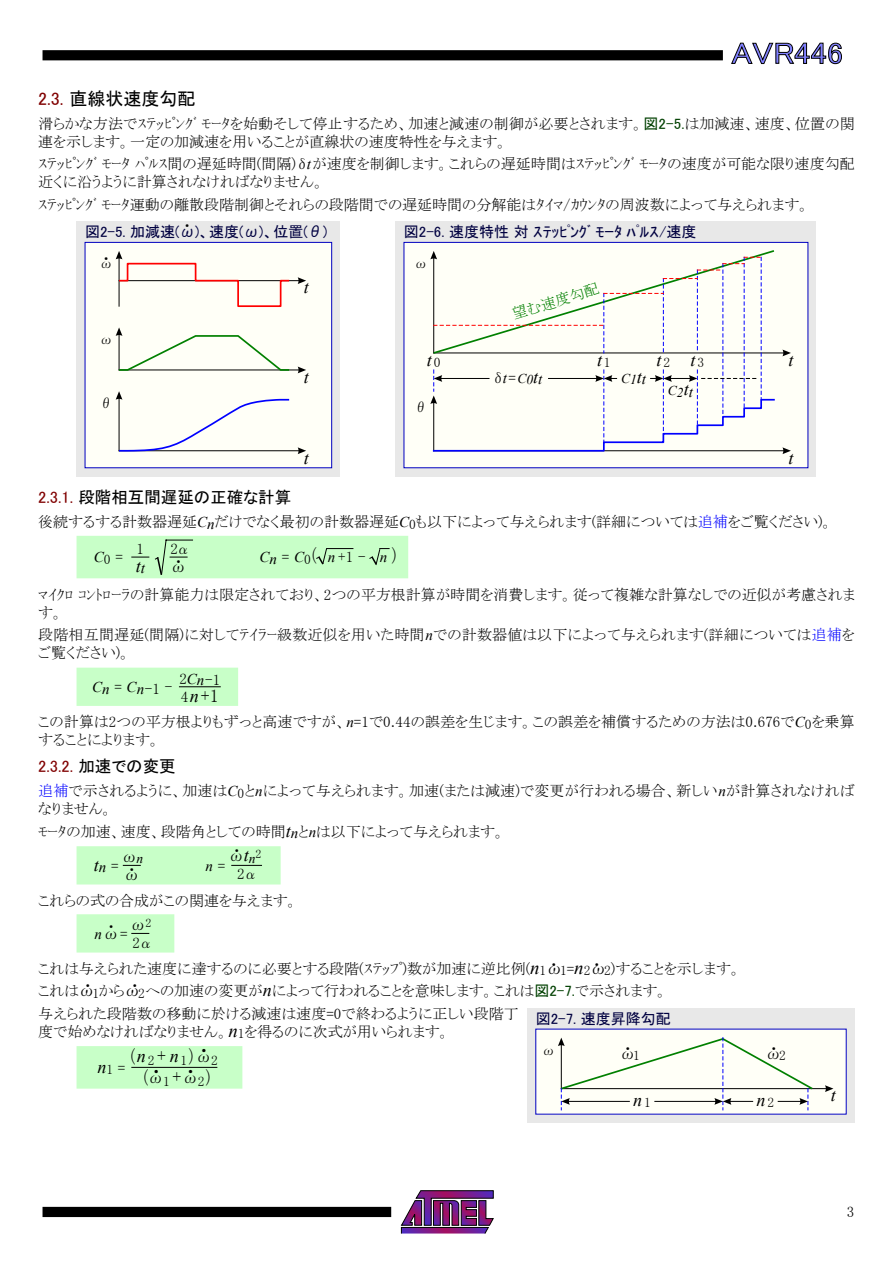
<style>
.page{position:relative;width:893px;height:1263px;background:#fff}
.page>*{position:absolute;margin:0;border:0;box-sizing:border-box;transform-origin:0 0}
.t1{font:30px "MS P Gothic";color:#8080ff;scale:1.1 1}
.t2{font:18px/18px "MS P Mincho";color:#000}
.t3{font:italic 18px "Times New Roman";color:#000}
.t4{font:18px "MS P Gothic";color:#000}
.t5{font:16.5px "MS P Gothic";color:#000}
.t6{font:16.5px "MS P Gothic";color:#800000}
.t7{font:15px/18px "MS P Mincho";letter-spacing:.005em;color:#000}
.t8{font:15px "MS P Gothic";color:#000040}
.t9{font:italic 15px "Times New Roman";color:#000}
.t10{font:15px "MS P Mincho";color:#008000}
.t11{font:13.5px "MS P Mincho";color:#000}
.t12{font:italic 13.5px "Times New Roman";color:#000}
.s1{color:#800000}
.s2{font-family:"MS P Gothic";color:#004000}
.s3{font-family:"Times New Roman";font-style:italic}
.s4{font-family:"Times New Roman";font-style:italic;font-size:13.5px}
.s5{font-family:"Times New Roman";font-style:italic;font-size:18px}
.s6{font-size:18px}
.s7{font-size:15px}
.s8{color:#00f}
.s9{font-family:"MS P Mincho";font-style:normal}
.s10{font-family:"MS P Mincho";font-style:normal;font-size:18.75px}
.s11{color:#000}
.s12{font-family:"MS P Mincho";font-style:normal;font-size:15px}
.s13{font-family:"MS P Mincho";font-style:normal;font-size:18px}
.s14{font-family:"Times New Roman";font-style:italic;font-size:18.75px}
.s15{font-size:18.75px}
</style>
<div class="page">
<svg style="left:401px;top:1190px;width:93px;height:44px"></svg>
<div style="left:43px;top:1207px;width:348px;height:10px;background:#000"></div>
<div style="left:43px;top:50px;width:680px;height:10px;background:#000"></div>
<svg style="left:731px;top:43px;width:111px;height:21px"></svg>
<div style="left:77px;top:221px;width:263px;height:255px;background:#e8e8e8"></div>
<div style="left:85px;top:242px;width:247px;height:226px;background:#fffff7"></div>
<div style="left:85px;top:242px;width:247px;height:226px;border:1px solid #0000c0"></div>
<hr style="left:119px;top:280px;width:183px;height:1px;background:#000">
<svg style="left:298px;top:277px;width:8px;height:7px"></svg>
<svg style="left:116px;top:251px;width:175px;height:56px"></svg>
<hr style="left:119px;top:369px;width:183px;height:1px;background:#000">
<svg style="left:298px;top:367px;width:8px;height:6px"></svg>
<hr style="left:119px;top:450px;width:183px;height:1px;background:#000">
<svg style="left:298px;top:447px;width:8px;height:7px"></svg>
<svg style="left:116px;top:327px;width:175px;height:44px"></svg>
<svg style="left:116px;top:391px;width:175px;height:61px"></svg>
<div style="left:395px;top:221px;width:421px;height:255px;background:#e8e8e8"></div>
<div style="left:404px;top:242px;width:404px;height:226px;background:#fffff7"></div>
<div style="left:403px;top:242px;width:405px;height:226px;border:1px solid #0000c0"></div>
<hr style="left:434px;top:450px;width:353px;height:1px;background:#000">
<svg style="left:782px;top:447px;width:9px;height:7px"></svg>
<hr style="left:434px;top:352px;width:353px;height:1px;background:#000">
<svg style="left:782px;top:350px;width:9px;height:6px"></svg>
<svg style="left:430px;top:250px;width:346px;height:202px"></svg>
<div style="left:77px;top:536px;width:331px;height:42px;background:#c8ffc8"></div>
<svg style="left:132px;top:539px;width:61px;height:36px"></svg>
<svg style="left:316px;top:548px;width:38px;height:17px"></svg>
<svg style="left:369px;top:548px;width:20px;height:17px"></svg>
<div style="left:77px;top:668px;width:161px;height:38px;background:#c8ffc8"></div>
<hr style="left:179px;top:686px;width:41px;height:1px;background:#000">
<div style="left:77px;top:846px;width:204px;height:38px;background:#c8ffc8"></div>
<svg style="left:123px;top:865px;width:17px;height:1px"></svg>
<svg style="left:232px;top:865px;width:29px;height:1px"></svg>
<div style="left:77px;top:914px;width:97px;height:38px;background:#c8ffc8"></div>
<svg style="left:132px;top:933px;width:17px;height:1px"></svg>
<div style="left:527px;top:1008px;width:328px;height:115px;background:#e8e8e8"></div>
<div style="left:536px;top:1029px;width:310px;height:85px;background:#fffff7"></div>
<hr style="left:561px;top:1088px;width:268px;height:1px;background:#000">
<svg style="left:825px;top:1085px;width:8px;height:7px"></svg>
<svg style="left:558px;top:1037px;width:256px;height:73px"></svg>
<div style="left:77px;top:1046px;width:165px;height:43px;background:#c8ffc8"></div>
<hr style="left:132px;top:1067px;width:85px;height:1px;background:#000">
<h1 class="t1" style="left:731px;top:38px;width:103px">AVR446</h1>
<p class="t4" style="left:38px;top:89px;width:159px"><span class="s1">2.3.</span> 直線状速度勾配</p>
<p class="t7" style="left:38px;top:114px;width:818px">滑らかな方法でｽﾃｯﾋﾟﾝｸﾞ ﾓｰﾀを始動そして停止するため、加速と減速の制御が必要とされます。<span class="s2">図2-5.</span>は加減速、速度、位置の関連を示します。一定の加減速を用いることが直線状の速度特性を与えます。</p>
<p class="t7" style="left:38px;top:155px;width:818px">ｽﾃｯﾋﾟﾝｸﾞ ﾓｰﾀ ﾊﾟﾙｽ間の遅延時間(間隔)δ<span class="s3">t</span>が速度を制御します。これらの遅延時間はｽﾃｯﾋﾟﾝｸﾞ ﾓｰﾀの速度が可能な限り速度勾配近くに沿うように計算されなければなりません。</p>
<p class="t7" style="left:38px;top:195px;width:772px">ｽﾃｯﾋﾟﾝｸﾞ ﾓｰﾀ運動の離散段階制御とそれらの段階間での遅延時間の分解能はﾀｲﾏ/ｶｳﾝﾀの周波数によって与えられます。</p>
<p class="t8" style="left:85px;top:224px;width:244px">図2-5. 加減速(ω)、速度(ω)、位置(θ)</p>
<p class="t7" style="left:183px;top:216px;width:9px">・</p>
<p class="t8" style="left:404px;top:224px;width:294px">図2-6. 速度特性 対 ｽﾃｯﾋﾟﾝｸﾞ ﾓｰﾀ ﾊﾟﾙｽ/速度</p>
<p class="t7" style="left:103px;top:249px;width:9px">・</p>
<p class="t7" style="left:99px;top:253px;width:16px">ω</p>
<p class="t7" style="left:413px;top:253px;width:16px">ω</p>
<p class="t3" style="left:304px;top:275px;width:7px">t</p>
<p class="t10" style="left:510px;top:307px;width:92px;rotate:-17deg">望む速度勾配</p>
<p class="t7" style="left:99px;top:330px;width:16px">ω</p>
<p class="t3" style="left:427px;top:347px;width:15px">t<sub>0</sub></p>
<p class="t3" style="left:597px;top:347px;width:15px">t<sub>1</sub></p>
<p class="t3" style="left:657px;top:347px;width:49px">t<sub>2</sub> t<sub>3</sub></p>
<p class="t3" style="left:788px;top:347px;width:7px">t</p>
<p class="t7" style="left:99px;top:394px;width:16px">θ</p>
<p class="t3" style="left:304px;top:364px;width:7px">t</p>
<p class="t7" style="left:413px;top:398px;width:16px">θ</p>
<p class="t7" style="left:491px;top:368px;width:53px">δ<span class="s3">t</span>=<span class="s4">C</span><sub>0</sub><span class="s5">t</span><span class="s3">t</span></p>
<p class="t12" style="left:621px;top:370px;width:26px">C1<span class="s6">t</span><span class="s7">t</span></p>
<p class="t12" style="left:668px;top:382px;width:26px">C2<span class="s6">t</span><span class="s7">t</span></p>
<p class="t3" style="left:304px;top:445px;width:7px">t</p>
<p class="t3" style="left:788px;top:445px;width:7px">t</p>
<p class="t5" style="left:38px;top:489px;width:254px"><span class="s1">2.3.1.</span> 段階相互間遅延の正確な計算</p>
<p class="t7" style="left:38px;top:513px;width:796px">後続するする計数器遅延<span class="s3">Cn</span>だけでなく最初の計数器遅延<span class="s3">C</span><sub>0</sub>も以下によって与えられます(詳細については<span class="s8">追補</span>をご覧ください)。</p>
<p class="t9" style="left:94px;top:547px;width:31px">C<sub>0</sub> <span class="s9">=</span></p>
<p class="t7" style="left:137px;top:539px;width:9px">1</p>
<p class="t3" style="left:136px;top:553px;width:11px">t<sub>t</sub></p>
<p class="t7" style="left:166px;top:539px;width:26px">　2α</p>
<p class="t2" style="left:170px;top:556px;width:19px">ω<sup>・</sup></p>
<p class="t7" style="left:38px;top:585px;width:818px">ﾏｲｸﾛ ｺﾝﾄﾛｰﾗの計算能力は限定されており、2つの平方根計算が時間を消費します。従って複雑な計算なしでの近似が考慮されます。</p>
<p class="t7" style="left:38px;top:626px;width:818px">段階相互間遅延(間隔)に対してﾃｲﾗｰ級数近似を用いた時間<span class="s3">n</span>での計数器値は以下によって与えられます(詳細については<span class="s8">追補</span>をご覧ください)。</p>
<p class="t9" style="left:92px;top:677px;width:82px">Cn <span class="s9">=</span> Cn<span class="s9">-1 -</span></p>
<p class="t9" style="left:259px;top:547px;width:139px">Cn <span class="s9">=</span> C<sub>0</sub><span class="s10">(</span> n <span class="s9">+1 -</span> n <span class="s10">)</span></p>
<p class="t7" style="left:179px;top:671px;width:42px">2<span class="s3">Cn</span>-1</p>
<p class="t2" style="left:181px;top:686px;width:39px"><span class="s7">4</span><span class="s3">n</span>+1</p>
<p class="t7" style="left:38px;top:713px;width:818px">この計算は2つの平方根よりもずっと高速ですが、<span class="s3">n</span>=1で0.44の誤差を生じます。この誤差を補償するための方法は0.676で<span class="s3">C</span><sub>0</sub>を乗算することによります。</p>
<p class="t6" style="left:38px;top:758px;width:139px">2.3.2. <span class="s11">加速での変更</span></p>
<p class="t7" style="left:38px;top:782px;width:818px"><span class="s8">追補</span>で示されるように、加速は<span class="s3">C</span><sub>0</sub>と<span class="s3">n</span>によって与えられます。加速(または減速)で変更が行われる場合、新しい<span class="s3">n</span>が計算されなければなりません。</p>
<p class="t7" style="left:38px;top:822px;width:468px">ﾓｰﾀの加速、速度、段階角としての時間<span class="s5">t</span><span class="s3">n</span>と<span class="s3">n</span>は以下によって与えられます。</p>
<p class="t3" style="left:94px;top:852px;width:26px">t<sub>n</sub> <span class="s12">=</span></p>
<p class="t2" style="left:120px;top:846px;width:24px">ω<sub>n </sub>ω</p>
<p class="t9" style="left:206px;top:855px;width:21px">n <span class="s9">=</span></p>
<p class="t7" style="left:233px;top:841px;width:9px">・</p>
<p class="t2" style="left:228px;top:846px;width:35px">ω<span class="s3">t</span><sub>n</sub><sup>2</sup></p>
<p class="t7" style="left:128px;top:860px;width:9px">・</p>
<p class="t7" style="left:237px;top:865px;width:22px">2α</p>
<p class="t7" style="left:38px;top:891px;width:261px">これらの式の合成がこの関連を与えます。</p>
<p class="t9" style="left:95px;top:923px;width:34px">n<span class="s13">ω</span><span class="s9">=</span></p>
<p class="t2" style="left:129px;top:914px;width:24px">ω<sup>2</sup></p>
<p class="t7" style="left:132px;top:933px;width:22px">2α</p>
<p class="t7" style="left:108px;top:918px;width:9px">・</p>
<p class="t7" style="left:38px;top:957px;width:704px;line-height:22.5px">これは与えられた速度に達するのに必要とする段階(ｽﾃｯﾌﾟ)数が加速に逆比例(<span class="s14">n</span><sub>1</sub><span class="s15">ω</span><sub>1</sub>=<span class="s14">n</span><sub>2</sub><span class="s15">ω</span><sub>2</sub>)することを示します。これは<span class="s15">ω</span><sub>1</sub>から<span class="s15">ω</span><sub>2</sub>への加速の変更が<span class="s5">n</span>によって行われることを意味します。これは<span class="s2">図2-7.</span>で示されます。<br>与えられた段階数の移動に於ける減速は速度=0で終わるように正しい段階丁</p>
<p class="t7" style="left:38px;top:1022px;width:413px">度で始めなければなりません。<span class="s14">n</span><sub>1</sub>を得るのに次式が用いられます。</p>
<p class="t7" style="left:550px;top:955px;width:9px">・</p>
<p class="t7" style="left:593px;top:955px;width:9px">・</p>
<p class="t7" style="left:84px;top:976px;width:9px">・</p>
<p class="t7" style="left:131px;top:976px;width:9px">・</p>
<p class="t8" style="left:536px;top:1011px;width:137px">図2-7. 速度昇降勾配</p>
<p class="t7" style="left:541px;top:1040px;width:16px">ω</p>
<p class="t2" style="left:619px;top:1043px;width:23px">ω <sub>1</sub><sup>・</sup></p>
<p class="t2" style="left:765px;top:1043px;width:23px">ω <sub>2</sub><sup>・</sup></p>
<p class="t11" style="left:131px;top:1053px;width:88px"><span class="s15">(</span><sup>n</sup>2<sup>+</sup><sup>n</sup>1<span class="s15">)</span><sup>ω</sup>2</p>
<p class="t2" style="left:144px;top:1067px;width:68px"><span class="s15">(</span>ω<sub>1</sub> +ω<sub>2</sub><span class="s15">)</span></p>
<p class="t2" style="left:200px;top:1041px;width:10px">・</p>
<p class="t3" style="left:97px;top:1054px;width:30px">n<sub>1</sub> <span class="s12">=</span></p>
<p class="t2" style="left:152px;top:1062px;width:10px">・</p>
<p class="t2" style="left:186px;top:1062px;width:11px">・</p>
<p class="t11" style="left:644px;top:1095px;width:8px">1</p>
<p class="t3" style="left:757px;top:1087px;width:19px">n<sub>2</sub></p>
<p class="t3" style="left:633px;top:1087px;width:10px">n</p>
<p class="t3" style="left:831px;top:1083px;width:7px">t</p>
<p class="t7" style="left:847px;top:1202px;width:9px">3</p>
</div>
